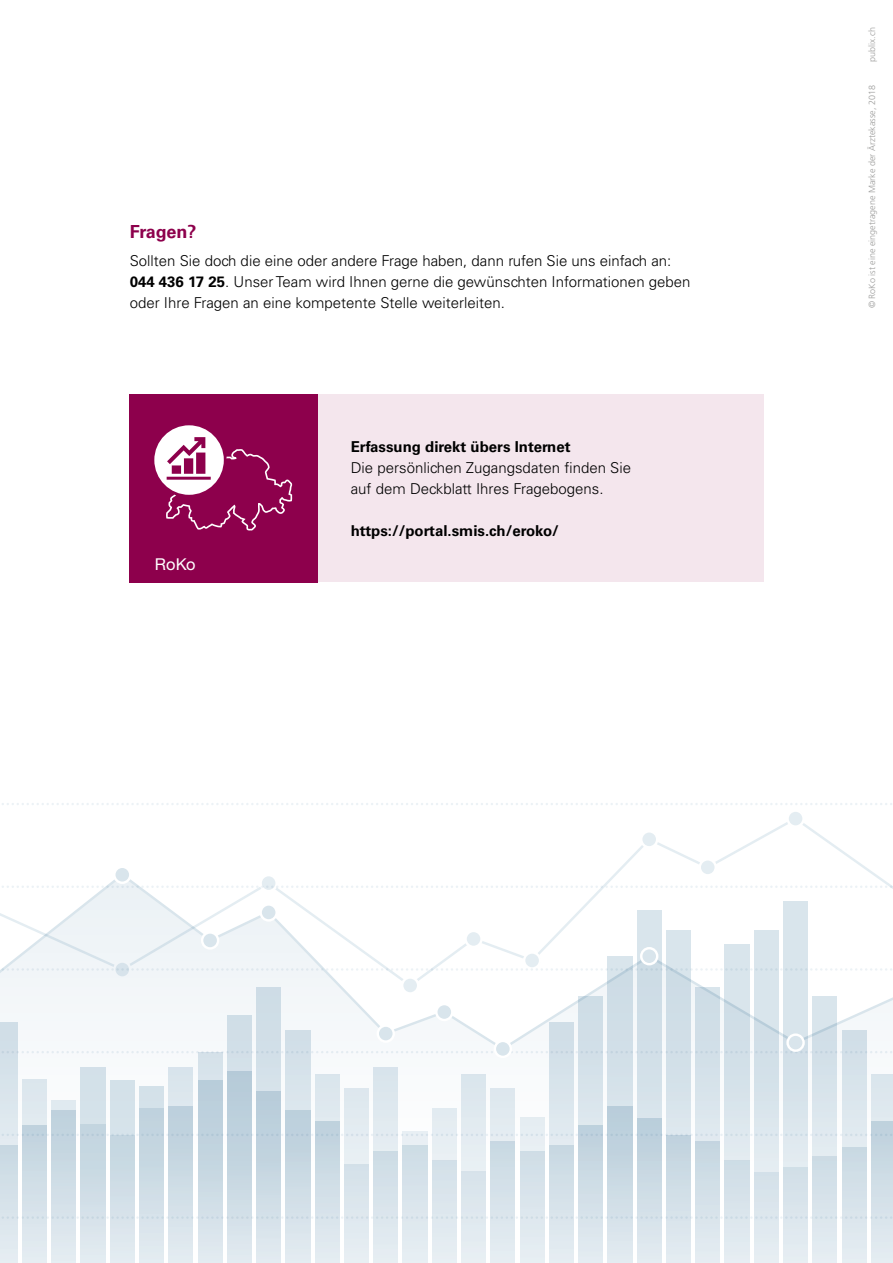
<style>
.page{position:relative;width:893px;height:1263px;background:#fff}
.page>*{position:absolute;margin:0;border:0;box-sizing:border-box;transform-origin:0 0}
.Titel_Rot{font:700 18px "Univers";letter-spacing:-.02em;color:#8d004c}
.t1{font:16.35px "Helvetica Neue";color:#fff}
.Lauftext{font:300 15px/21px "Univers";color:#000}
.Lauftext-2{font:700 15px "Univers";color:#000}
.Titel_Gross_Blau{font:300 9px "Frutiger";color:#9d9d9c}
.s1{font-weight:700}
</style>
<div class="page">
<div style="left:641px;top:831px;width:16px;height:16px;background:#e4edf2;border-radius:50%"></div>
<div style="left:640px;top:830px;width:18px;height:18px;border:2px solid #fff;border-radius:50%"></div>
<div style="left:700px;top:859px;width:16px;height:16px;background:#e4edf2;border-radius:50%"></div>
<div style="left:698px;top:858px;width:19px;height:18px;border:2px solid #fff;border-radius:50%"></div>
<div style="left:788px;top:811px;width:16px;height:15px;background:#e4edf2;border-radius:50%"></div>
<div style="left:786px;top:809px;width:19px;height:19px;border:2px solid #fff;border-radius:50%"></div>
<svg style="left:0;top:868px;width:893px;height:395px"></svg>
<svg style="left:0;top:1216px;width:893px;height:3px;background:#d9e4eb"></svg>
<svg style="left:0;top:1134px;width:893px;height:2px;background:#d0dde7"></svg>
<svg style="left:0;top:1051px;width:893px;height:2px"></svg>
<svg style="left:0;top:968px;width:893px;height:3px"></svg>
<svg style="left:0;top:885px;width:893px;height:3px"></svg>
<svg style="left:2px;top:803px;width:890px;height:2px"></svg>
<svg style="left:788px;top:1035px;width:16px;height:16px"></svg>
<div style="left:786px;top:1033px;width:19px;height:19px;border:2px solid #fff;border-radius:50%"></div>
<div style="left:641px;top:948px;width:16px;height:16px;background:#d9e5ec;border-radius:50%"></div>
<div style="left:640px;top:947px;width:18px;height:18px;border:2px solid #fff;border-radius:50%"></div>
<div style="left:495px;top:1041px;width:16px;height:16px;background:#d9e5ec;border-radius:50%"></div>
<div style="left:494px;top:1040px;width:18px;height:18px;border:2px solid #fff;border-radius:50%"></div>
<div style="left:436px;top:1004px;width:16px;height:16px;background:#d9e5ec;border-radius:50%"></div>
<div style="left:435px;top:1003px;width:18px;height:18px;border:2px solid #fff;border-radius:50%"></div>
<div style="left:378px;top:1025px;width:16px;height:16px;background:#d9e5ec;border-radius:50%"></div>
<div style="left:377px;top:1024px;width:18px;height:19px;border:2px solid #fff;border-radius:50%"></div>
<svg style="left:261px;top:904px;width:16px;height:16px"></svg>
<div style="left:259px;top:903px;width:19px;height:19px;border:2px solid #fff;border-radius:50%"></div>
<div style="left:202px;top:932px;width:16px;height:16px;background:#d9e5ec;border-radius:50%"></div>
<div style="left:201px;top:931px;width:18px;height:19px;border:2px solid #fff;border-radius:50%"></div>
<div style="left:114px;top:867px;width:16px;height:16px;background:#d9e5ec;border-radius:50%"></div>
<div style="left:113px;top:865px;width:18px;height:19px;border:2px solid #fff;border-radius:50%"></div>
<div style="left:318px;top:395px;width:445px;height:187px;background:#f4e6ed"></div>
<div style="left:130px;top:395px;width:188px;height:188px;background:#8d004c"></div>
<svg style="left:154px;top:425px;width:138px;height:105px"></svg>
<p class="Titel_Rot" style="left:130px;top:221px;width:68px">Fragen?</p>
<p class="Lauftext" style="left:130px;top:250px;width:562px">Sollten Sie doch die eine oder andere Frage haben, dann rufen Sie uns einfach an:<br><span class="s1">044 436 17 25</span>. Unser Team wird Ihnen gerne die gewünschten Informationen geben oder Ihre Fragen an eine kompetente Stelle weiterleiten.</p>
<p class="t1" style="left:155px;top:554px;width:42px">RoKo</p>
<p class="Lauftext" style="left:351px;top:436px;width:282px"><span class="s1">Erfassung direkt übers Internet<br></span>Die persönlichen Zugangsdaten finden Sie auf dem Deckblatt Ihres Fragebogens.</p>
<p class="Lauftext-2" style="left:351px;top:522px;width:210px">https://portal.smis.ch/eroko/</p>
<p class="Titel_Gross_Blau" style="left:867px;top:62px;width:36px;rotate:-90deg">publix.ch</p>
<p class="Titel_Gross_Blau" style="left:867px;top:308px;width:225px;rotate:-90deg">© RoKo ist eine eingetragene Marke der Ärztekasse, 2018</p>
</div>
